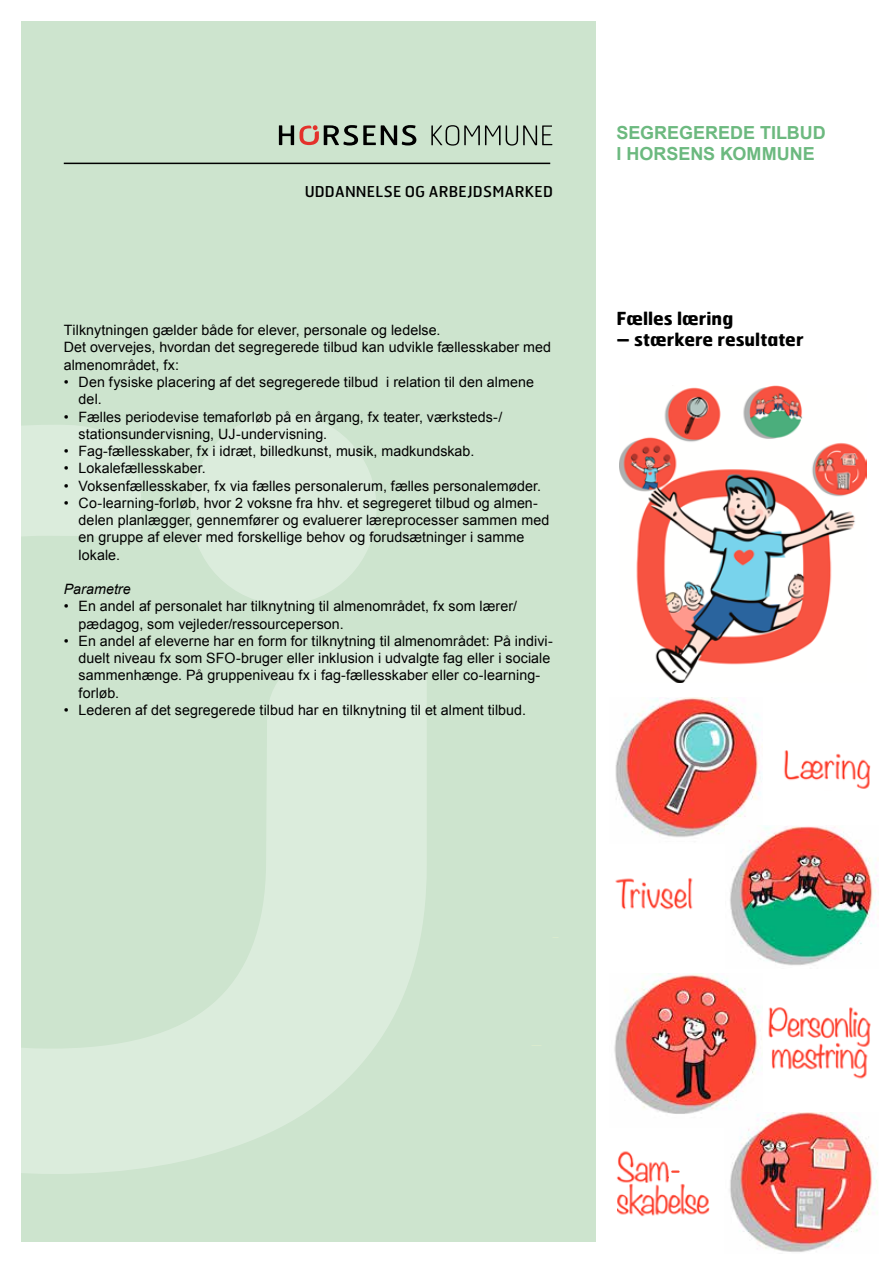
<style>
.page{position:relative;width:893px;height:1263px;background:#fff}
.page>*{position:absolute;margin:0;border:0;box-sizing:border-box;transform-origin:0 0}
.t1{font:700 18px/21.6px "Arial";color:#6cb97f}
.t2{font:700 18px "Hermes FB";color:#000}
.t3{font:15px "Hermes FB";letter-spacing:.015em;color:#000}
.t4{font:14.25px/17.2px "Arial";letter-spacing:.005em;color:#000}
.t5{font:italic 14.25px "Arial";letter-spacing:.005em;color:#000}
</style>
<div class="page">
<div style="left:21px;top:21px;width:575px;height:1221px;background:#cde4ce"></div>
<svg style="left:21px;top:423px;width:406px;height:751px"></svg>
<div style="left:192px;top:414px;width:183px;height:189px;background:#dbecdc;border-radius:50%"></div>
<svg style="left:431px;top:125px;width:121px;height:21px"></svg>
<svg style="left:279px;top:125px;width:137px;height:20px"></svg>
<hr style="left:64px;top:163px;width:486px;height:1px;background:#000">
<img style="left:619px;top:385px;width:247px;height:298px">
<img style="left:768px;top:1007px;width:103px;height:72px">
<img style="left:614px;top:973px;width:148px;height:141px">
<img style="left:615px;top:698px;width:148px;height:139px">
<img style="left:784px;top:751px;width:87px;height:38px">
<img style="left:725px;top:825px;width:154px;height:141px">
<img style="left:615px;top:878px;width:78px;height:32px">
<img style="left:724px;top:1112px;width:154px;height:140px">
<img style="left:616px;top:1151px;width:52px;height:32px">
<img style="left:617px;top:1183px;width:92px;height:34px">
<svg style="left:672px;top:1170px;width:6px;height:3px"></svg>
<p class="t3" style="left:305px;top:182px;width:250px">UDDANNELSE OG ARBEJDSMARKED</p>
<p class="t4" style="left:64px;top:322px;width:489px">Tilknytningen gælder både for elever, personale og ledelse.<br>Det overvejes, hvordan det segregerede tilbud kan udvikle fællesskaber med almenområdet, fx:</p>
<p class="t4" style="left:79px;top:373px;width:457px;text-indent:-15px">• Den fysiske placering af det segregerede tilbud i relation til den almene del.</p>
<p class="t4" style="left:79px;top:408px;width:425px;text-indent:-15px">• Fælles periodevise temaforløb på en årgang, fx teater, værksteds-/ stationsundervisning, UJ-undervisning.</p>
<p class="t4" style="left:64px;top:442px;width:412px">• Fag-fællesskaber, fx i idræt, billedkunst, musik, madkundskab.</p>
<p class="t4" style="left:64px;top:460px;width:143px">• Lokalefællesskaber.</p>
<p class="t4" style="left:64px;top:477px;width:479px">• Voksenfællesskaber, fx via fælles personalerum, fælles personalemøder.</p>
<p class="t4" style="left:79px;top:494px;width:472px;text-indent:-15px">• Co-learning-forløb, hvor 2 voksne fra hhv. et segregeret tilbud og almen&shy;delen planlægger, gennemfører og evaluerer læreprocesser sammen med en gruppe af elever med forskellige behov og forudsætninger i samme lokale.</p>
<p class="t5" style="left:64px;top:580px;width:69px">Parametre</p>
<p class="t4" style="left:79px;top:598px;width:440px;text-indent:-15px">• En andel af personalet har tilknytning til almenområdet, fx som lærer/ pædagog, som vejleder/ressourceperson.</p>
<p class="t4" style="left:79px;top:632px;width:476px;text-indent:-15px">• En andel af eleverne har en form for tilknytning til almenområdet: På indivi&shy;duelt niveau fx som SFO-bruger eller inklusion i udvalgte fag eller i sociale sammenhænge. På gruppeniveau fx i fag-fællesskaber eller co-learning&shy;forløb.</p>
<p class="t4" style="left:64px;top:701px;width:464px">• Lederen af det segregerede tilbud har en tilknytning til et alment tilbud.</p>
<p class="t1" style="left:617px;top:122px;width:211px">SEGREGEREDE TILBUD<br>I HORSENS KOMMUNE</p>
<p class="t2" style="left:617px;top:307px;width:118px">Fælles læring</p>
<p class="t2" style="left:617px;top:328px;width:188px">– stærkere resultater</p>
</div>
